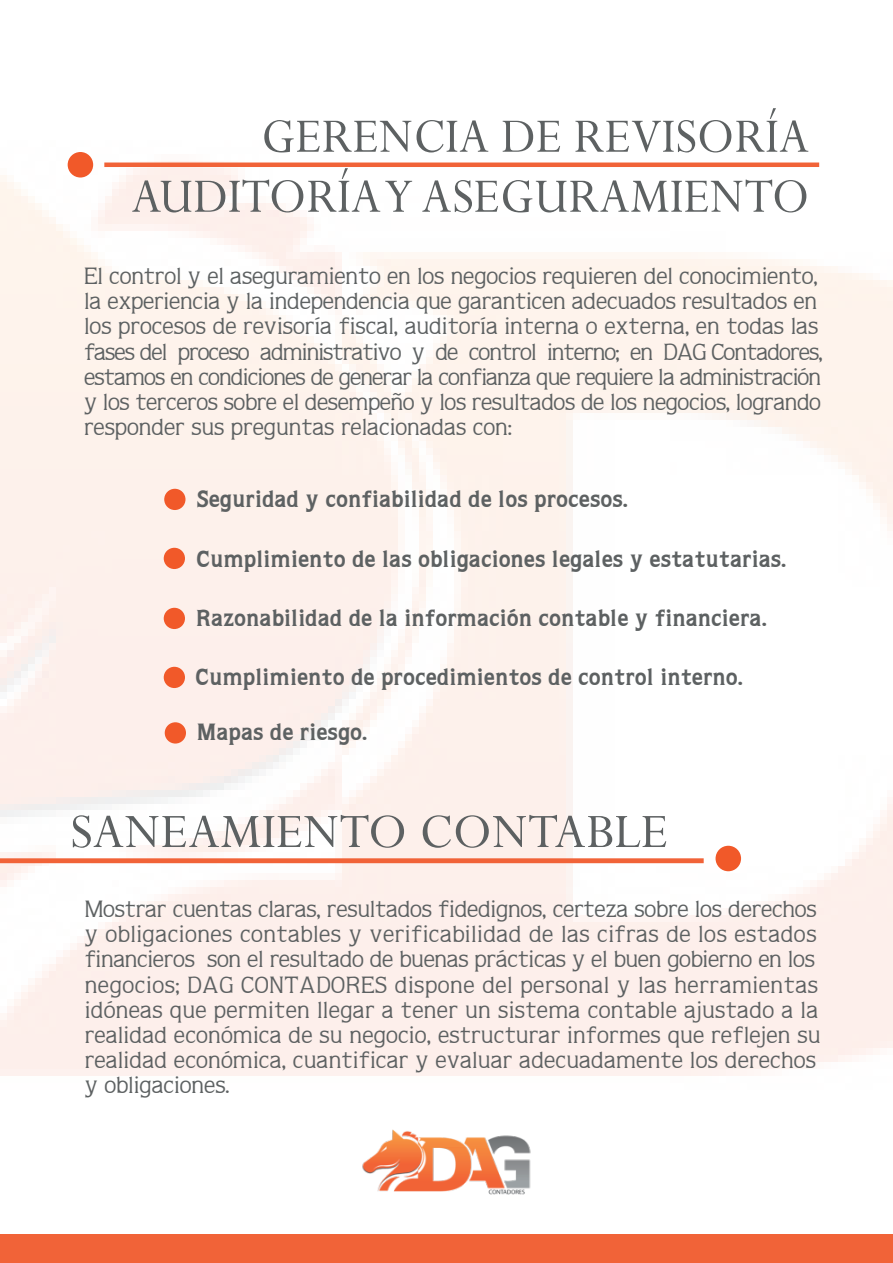
<style>
.page{position:relative;width:893px;height:1263px;background:#fff}
.page>*{position:absolute;margin:0;border:0;box-sizing:border-box;transform-origin:0 0}
.t1{font:54px/60px "Perpetua";color:#5d6162;text-align:right;scale:.96 1}
.t2{font:54px "Perpetua";color:#5d6162}
.t3{font:21px/25.2px "Quorum";letter-spacing:-.005em;color:#5d6162}
.t4{font:700 21px "Quorum";letter-spacing:.005em;color:#5d6162}
</style>
<div class="page">
<img style="left:0;top:152px;width:893px;height:1083px">
<div style="left:0;top:1235px;width:893px;height:28px;background:#f16338"></div>
<div style="left:68px;top:152px;width:25px;height:26px;background:#f15929;border-radius:50%"></div>
<div style="left:104px;top:162px;width:715px;height:5px;background:#f16338"></div>
<div style="left:715px;top:846px;width:26px;height:25px;background:#f15929;border-radius:50%"></div>
<div style="left:0;top:858px;width:704px;height:5px;background:#f16338"></div>
<div style="left:164px;top:489px;width:21px;height:21px;background:#f15929;border-radius:50%"></div>
<div style="left:164px;top:548px;width:21px;height:21px;background:#f15929;border-radius:50%"></div>
<div style="left:164px;top:608px;width:21px;height:21px;background:#f15929;border-radius:50%"></div>
<div style="left:164px;top:667px;width:21px;height:21px;background:#f15929;border-radius:50%"></div>
<div style="left:165px;top:722px;width:21px;height:21px;background:#f15929;border-radius:50%"></div>
<img style="left:360px;top:1078px;width:173px;height:157px">
<h1 class="t1" style="left:131px;top:105px;width:708px">GERENCIA DE REVISORÍA<br>AUDITORÍA Y ASEGURAMIENTO</h1>
<p class="t3" style="left:84px;top:264px;width:740px">El control y el aseguramiento en los negocios requieren del conocimiento, la experiencia y la independencia que garanticen adecuados resultados en los procesos de revisoría fiscal, auditoría interna o externa, en todas las fases del proceso administrativo y de control interno; en DAG Contadores, estamos en condiciones de generar la confianza que requiere la administración y los terceros sobre el desempeño y los resultados de los negocios, logrando responder sus preguntas relacionadas con:</p>
<p class="t4" style="left:197px;top:485px;width:432px">Seguridad y confiabilidad de los procesos.</p>
<p class="t4" style="left:197px;top:546px;width:591px">Cumplimiento de las obligaciones legales y estatutarias.</p>
<p class="t4" style="left:196px;top:604px;width:572px">Razonabilidad de la información contable y financiera.</p>
<p class="t4" style="left:196px;top:663px;width:549px">Cumplimiento de procedimientos de control interno.</p>
<p class="t4" style="left:197px;top:719px;width:172px">Mapas de riesgo.</p>
<h1 class="t2" style="left:70px;top:797px;width:600px">SANEAMIENTO CONTABLE</h1>
<p class="t3" style="left:85px;top:897px;width:737px">Mostrar cuentas claras, resultados fidedignos, certeza sobre los derechos y obligaciones contables y verificabilidad de las cifras de los estados financieros son el resultado de buenas prácticas y el buen gobierno en los negocios; DAG CONTADORES dispone del personal y las herramientas idóneas que permiten llegar a tener un sistema contable ajustado a la realidad económica de su negocio, estructurar informes que reflejen su realidad económica, cuantificar y evaluar adecuadamente los derechos y obligaciones.</p>
</div>
